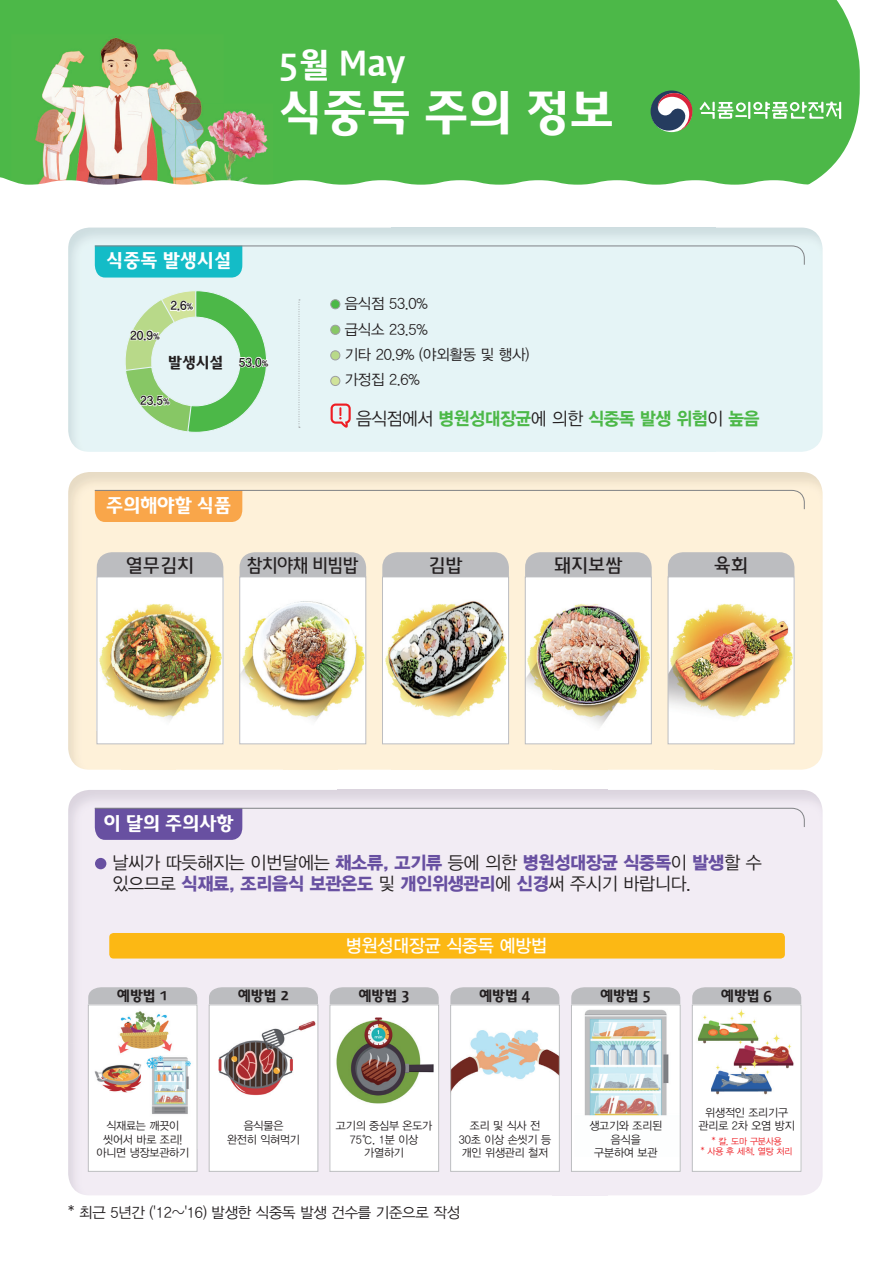
<style>
.page{position:relative;width:893px;height:1263px;background:#fff}
.page>*{position:absolute;margin:0;border:0;box-sizing:border-box;transform-origin:0 0}
.t1{font:700 46.5px "Daum Semi";color:#fff;scale:.95 1}
.t2{font:700 32.4px "Daum Semi";color:#fff;scale:.95 1}
.t3{font:18px "YDIYGO320";letter-spacing:-.015em;color:#231f20}
.t4{font:18px "YDIYGO360";letter-spacing:-.015em;color:#6850a1}
.t5{font:18px "YDIYGO350";letter-spacing:-.02em;color:#4cb848;scale:.95 1}
.t6{font:700 18px "Daum Semi";color:#fff;scale:.95 1}
.t7{font:18px "Daum Regular";color:#231f20;scale:.95 1}
.t8{font:18px "YDIYGO330";letter-spacing:-.015em;color:#fff}
.t9{font:18px "Daum Regular";color:#231f20;scale:.87 1}
.t10{font:15px/25.3px "YDIYGO320";letter-spacing:-.015em;color:#231f20}
.t11{font:700 14.55px "Daum Semi";color:#231f20;scale:.95 1}
.t12{font:700 13.5px "Daum Semi";color:#231f20;scale:.95 1}
.t13{font:12.15px "YDIYGO340";color:#231f20}
.t14{font:11.25px/13.5px "YDIYGO320";letter-spacing:-.015em;color:#231f20;text-align:center}
.t15{font:9px/10.5px "YDIYGO320";letter-spacing:-.015em;color:#ee1d23;text-align:center}
.s1{font-size:8.4px}
.s2{font-family:"YDIYGO320";color:#231f20}
.s3{font-family:"YDIYGO360";color:#6850a1}
</style>
<div class="page">
<div style="left:0;top:0;width:860px;height:170px;background:#4cb848"></div>
<img style="left:11px;top:34px;width:213px;height:136px">
<img style="left:175px;top:104px;width:98px;height:66px">
<svg style="left:0;top:170px;width:828px;height:15px"></svg>
<img style="left:68px;top:472px;width:755px;height:149px">
<img style="left:68px;top:621px;width:54px;height:149px">
<div style="left:338px;top:621px;width:53px;height:149px;background:#fef1d9"></div>
<div style="left:607px;top:621px;width:108px;height:149px;background:#fef1d9"></div>
<img style="left:769px;top:621px;width:54px;height:149px">
<img style="left:68px;top:790px;width:755px;height:405px">
<svg style="left:699px;top:101px;width:143px;height:18px"></svg>
<svg style="left:651px;top:90px;width:41px;height:41px"></svg>
<svg style="left:94px;top:245px;width:711px;height:33px;background:#b9e5e9"></svg>
<svg style="left:94px;top:490px;width:711px;height:32px;background:#f9deba"></svg>
<svg style="left:94px;top:808px;width:711px;height:32px;background:#d3cae0"></svg>
<svg style="left:117px;top:290px;width:159px;height:151px;background:#bee3c2"></svg>
<div style="left:331px;top:300px;width:9px;height:9px;background:#4cb848;border-radius:50%"></div>
<div style="left:331px;top:299px;width:9px;height:10px;border:1px solid #9d9fa2;border-radius:50%"></div>
<div style="left:331px;top:325px;width:9px;height:9px;background:#87c765;border-radius:50%"></div>
<div style="left:331px;top:325px;width:9px;height:10px;border:1px solid #9d9fa2;border-radius:50%"></div>
<div style="left:331px;top:351px;width:9px;height:9px;background:#b8d989;border-radius:50%"></div>
<div style="left:331px;top:351px;width:9px;height:9px;border:1px solid #9d9fa2;border-radius:50%"></div>
<div style="left:331px;top:376px;width:9px;height:9px;background:#d0e39a;border-radius:50%"></div>
<div style="left:331px;top:376px;width:9px;height:10px;border:1px solid #9d9fa2;border-radius:50%"></div>
<svg style="left:299px;top:300px;width:1px;height:128px"></svg>
<div style="left:97px;top:577px;width:126px;height:167px;background:#fff"></div>
<img style="left:99px;top:604px;width:122px;height:116px">
<div style="left:97px;top:576px;width:126px;height:168px;border:1px solid #bcbdc0"></div>
<div style="left:97px;top:552px;width:126px;height:25px;background:#bcbdc0"></div>
<div style="left:240px;top:577px;width:126px;height:167px;background:#fff"></div>
<img style="left:241px;top:601px;width:123px;height:120px">
<div style="left:239px;top:576px;width:127px;height:168px;border:1px solid #bcbdc0"></div>
<div style="left:240px;top:552px;width:126px;height:25px;background:#bcbdc0"></div>
<div style="left:382px;top:577px;width:127px;height:167px;background:#fff"></div>
<img style="left:385px;top:601px;width:122px;height:116px">
<div style="left:382px;top:576px;width:127px;height:168px;border:1px solid #bcbdc0"></div>
<svg style="left:382px;top:552px;width:127px;height:25px;background:#bebfc1"></svg>
<div style="left:525px;top:577px;width:126px;height:167px;background:#fff"></div>
<img style="left:527px;top:604px;width:123px;height:122px">
<div style="left:525px;top:576px;width:127px;height:168px;border:1px solid #bcbdc0"></div>
<svg style="left:525px;top:552px;width:127px;height:25px;background:#bebfc1"></svg>
<div style="left:668px;top:577px;width:126px;height:167px;background:#fff"></div>
<img style="left:670px;top:604px;width:122px;height:114px">
<div style="left:668px;top:576px;width:126px;height:168px;border:1px solid #bcbdc0"></div>
<div style="left:668px;top:552px;width:126px;height:25px;background:#bcbdc0"></div>
<div style="left:95px;top:858px;width:11px;height:11px;background:#6850a1;border-radius:50%"></div>
<div style="left:109px;top:933px;width:676px;height:25px;background:#fcb814;border-radius:4px"></div>
<div style="left:88px;top:1005px;width:109px;height:166px;background:#fff"></div>
<img style="left:94px;top:1011px;width:97px;height:103px">
<div style="left:88px;top:1005px;width:109px;height:166px;border:1px solid #bcbdc0"></div>
<div style="left:209px;top:1005px;width:109px;height:166px;background:#fff"></div>
<img style="left:218px;top:1020px;width:98px;height:76px">
<div style="left:209px;top:1005px;width:109px;height:166px;border:1px solid #bcbdc0"></div>
<img style="left:332px;top:1007px;width:105px;height:162px">
<div style="left:330px;top:1005px;width:109px;height:166px;border:1px solid #bcbdc0"></div>
<div style="left:451px;top:1005px;width:108px;height:166px;background:#fff"></div>
<img style="left:452px;top:1030px;width:106px;height:60px">
<div style="left:450px;top:1005px;width:110px;height:166px;border:1px solid #bcbdc0"></div>
<img style="left:573px;top:1007px;width:105px;height:162px">
<div style="left:571px;top:1005px;width:109px;height:166px;border:1px solid #bcbdc0"></div>
<img style="left:694px;top:1007px;width:105px;height:162px">
<div style="left:692px;top:1005px;width:109px;height:166px;border:1px solid #bcbdc0"></div>
<svg style="left:88px;top:987px;width:109px;height:17px;background:#bebfc2"></svg>
<svg style="left:330px;top:987px;width:109px;height:17px;background:#bebfc2"></svg>
<svg style="left:209px;top:987px;width:109px;height:17px;background:#bebfc2"></svg>
<svg style="left:450px;top:987px;width:109px;height:17px;background:#bebfc2"></svg>
<svg style="left:571px;top:987px;width:109px;height:17px;background:#bebfc2"></svg>
<svg style="left:692px;top:987px;width:109px;height:17px;background:#bebfc2"></svg>
<svg style="left:331px;top:403px;width:20px;height:25px"></svg>
<h2 class="t2" style="left:279px;top:46px;width:135px">5월 May</h2>
<h1 class="t1" style="left:279px;top:84px;width:355px">식중독 주의 정보</h1>
<h3 class="t6" style="left:106px;top:250px;width:133px">식중독 발생시설</h3>
<p class="t13" style="left:130px;top:328px;width:31px">20.9<span class="s1">%</span></p>
<p class="t13" style="left:170px;top:299px;width:24px">2.6<span class="s1">%</span></p>
<p class="t11" style="left:168px;top:354px;width:59px">발생시설</p>
<p class="t13" style="left:140px;top:393px;width:31px">23.5<span class="s1">%</span></p>
<p class="t13" style="left:239px;top:355px;width:31px">53.0<span class="s1">%</span></p>
<h3 class="t6" style="left:106px;top:494px;width:133px">주의해야할 식품</h3>
<h3 class="t10" style="left:345px;top:291px;width:186px">음식점 53.0%<br>급식소 23.5%<br>기타 20.9% (야외활동 및 행사) 가정집 2.6%</h3>
<h3 class="t5" style="left:356px;top:410px;width:426px"><span class="s2">음식점에서</span> 병원성대장균<span class="s2">에 의한</span> 식중독 발생 위험<span class="s2">이</span> 높음</h3>
<h3 class="t7" style="left:126px;top:554px;width:73px">열무김치</h3>
<h3 class="t9" style="left:247px;top:554px;width:130px">참치야채 비빔밥</h3>
<h3 class="t7" style="left:428px;top:554px;width:37px">김밥</h3>
<h3 class="t7" style="left:554px;top:554px;width:74px">돼지보쌈</h3>
<h3 class="t7" style="left:714px;top:554px;width:38px">육회</h3>
<h3 class="t6" style="left:104px;top:812px;width:138px">이 달의 주의사항</h3>
<h3 class="t3" style="left:112px;top:853px;width:651px">날씨가 따듯해지는 이번달에는 <span class="s3">채소류, 고기류</span> 등에 의한 <span class="s3">병원성대장균 식중독</span>이 <span class="s3">발생</span>할 수</h3>
<h3 class="t4" style="left:112px;top:873px;width:580px"><span class="s2">있으므로</span> 식재료, 조리음식 보관온도 <span class="s2">및</span> 개인위생관리<span class="s2">에</span> 신경<span class="s2">써 주시기 바랍니다.</span></h3>
<p class="t12" style="left:117px;top:988px;width:55px">예방법 1</p>
<h3 class="t8" style="left:346px;top:936px;width:203px">병원성대장균 식중독 예방법</h3>
<p class="t12" style="left:238px;top:988px;width:55px">예방법 2</p>
<p class="t12" style="left:479px;top:988px;width:55px">예방법 4</p>
<p class="t12" style="left:600px;top:988px;width:55px">예방법 5</p>
<p class="t12" style="left:721px;top:988px;width:55px">예방법 6</p>
<p class="t12" style="left:359px;top:988px;width:55px">예방법 3</p>
<p class="t14" style="left:96px;top:1119px;width:94px">식재료는 깨끗이 씻어서 바로 조리! 아니면 냉장보관하기</p>
<p class="t14" style="left:227px;top:1119px;width:74px">음식물은<br>완전히 익혀먹기</p>
<p class="t14" style="left:336px;top:1119px;width:98px">고기의 중심부 온도가<br>75℃, 1분 이상 가열하기</p>
<p class="t14" style="left:459px;top:1119px;width:94px">조리 및 식사 전<br>30초 이상 손씻기 등 개인 위생관리 철저</p>
<p class="t14" style="left:589px;top:1119px;width:74px">생고기와 조리된 음식을<br>구분하여 보관</p>
<h3 class="t10" style="left:68px;top:1200px;width:393px">* 최근 5년간 ('12~'16) 발생한 식중독 발생 건수를 기준으로 작성</h3>
<p class="t14" style="left:699px;top:1106px;width:98px">위생적인 조리기구 관리로 2차 오염 방지</p>
<p class="t15" style="left:701px;top:1136px;width:93px">* 칼, 도마 구분사용<br>* 사용 후 세척, 열탕 처리</p>
</div>
